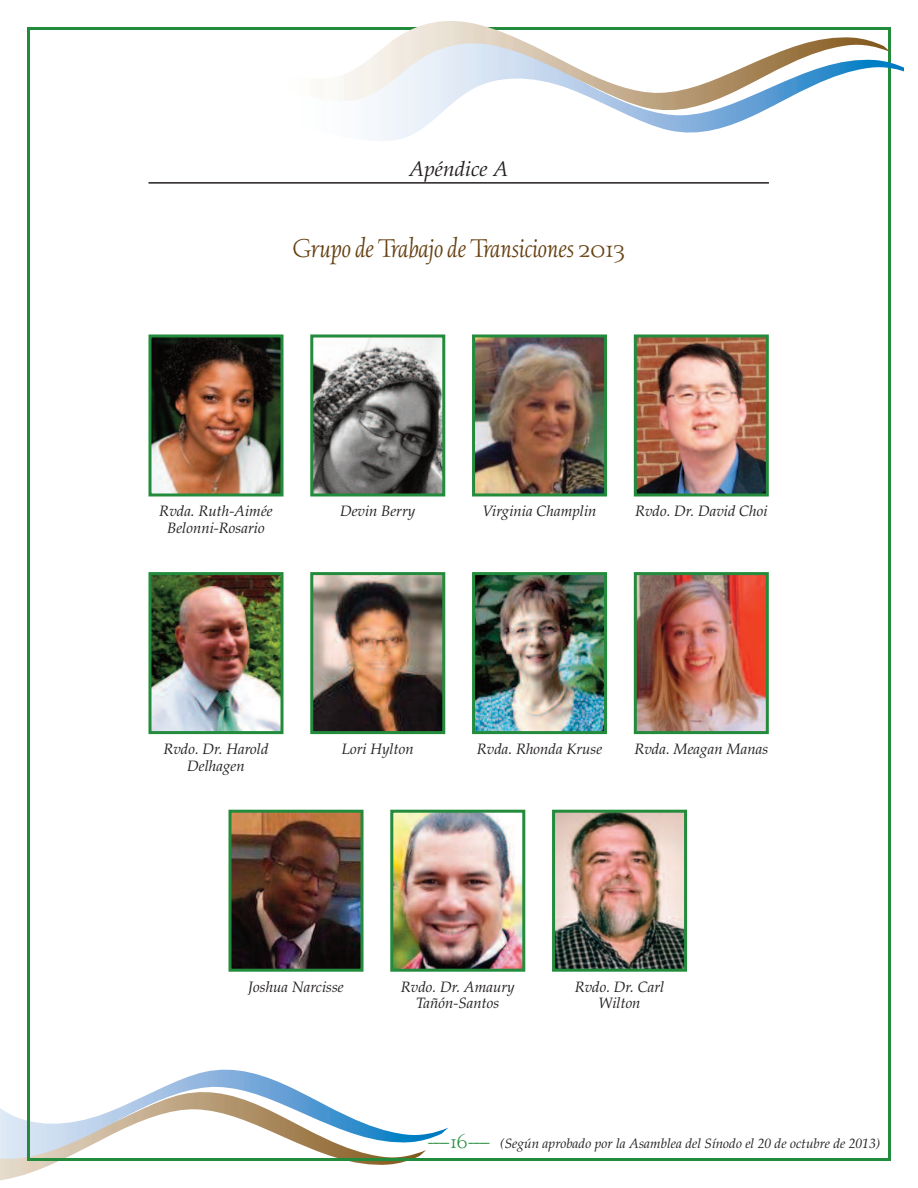
<style>
.page{position:relative;width:918px;height:1188px;background:#fff}
.page>*{position:absolute;margin:0;border:0;box-sizing:border-box;transform-origin:0 0}
.t1{font:27px "Aquinas Plain";color:#653f0f}
.t2{font:italic 21px "Palatino";color:#231f20}
.t3{font:italic 15px/16.5px "Palatino";color:#231f20;text-align:center}
.t4{font:italic 13.5px "Palatino";color:#231f20}
.s1{font-family:"Aquinas Plain";font-style:normal;font-size:21px;color:#238b3c}
</style>
<div class="page">
<img style="left:0;top:1159px;width:407px;height:22px">
<img style="left:0;top:1069px;width:448px;height:90px">
<img style="left:246px;top:21px;width:645px;height:22px">
<img style="left:339px;top:43px;width:565px;height:103px">
<hr style="left:148px;top:182px;width:621px;height:2px;background:#231f20">
<img style="left:152px;top:338px;width:128px;height:154px">
<div style="left:148px;top:334px;width:136px;height:162px;border:3px solid #238b3c"></div>
<img style="left:638px;top:338px;width:127px;height:154px">
<div style="left:634px;top:334px;width:135px;height:162px;border:3px solid #238b3c"></div>
<img style="left:314px;top:338px;width:127px;height:154px">
<div style="left:310px;top:334px;width:135px;height:162px;border:3px solid #238b3c"></div>
<img style="left:476px;top:338px;width:127px;height:154px">
<div style="left:472px;top:334px;width:135px;height:162px;border:3px solid #238b3c"></div>
<img style="left:152px;top:576px;width:128px;height:154px">
<div style="left:148px;top:572px;width:136px;height:162px;border:3px solid #238b3c"></div>
<img style="left:638px;top:576px;width:127px;height:154px">
<div style="left:634px;top:572px;width:135px;height:162px;border:3px solid #238b3c"></div>
<img style="left:314px;top:576px;width:127px;height:154px">
<div style="left:310px;top:572px;width:135px;height:162px;border:3px solid #238b3c"></div>
<img style="left:476px;top:576px;width:127px;height:154px">
<div style="left:472px;top:572px;width:135px;height:162px;border:3px solid #238b3c"></div>
<img style="left:233px;top:814px;width:127px;height:154px">
<div style="left:229px;top:810px;width:135px;height:162px;border:3px solid #238b3c"></div>
<img style="left:394px;top:814px;width:127px;height:154px">
<div style="left:390px;top:810px;width:135px;height:162px;border:3px solid #238b3c"></div>
<img style="left:556px;top:814px;width:127px;height:154px">
<div style="left:552px;top:810px;width:135px;height:162px;border:3px solid #238b3c"></div>
<h2 class="t2" style="left:409px;top:161px;width:100px">Apéndice A</h2>
<h1 class="t1" style="left:293px;top:240px;width:333px">GrupodeTrabajodeTransiciones 2013</h1>
<p class="t3" style="left:159px;top:505px;width:115px">Rvda. Ruth-Aimée<br>Belonni-Rosario</p>
<p class="t3" style="left:340px;top:505px;width:77px">Devin Berry</p>
<p class="t3" style="left:483px;top:505px;width:116px">Virginia Champlin</p>
<p class="t3" style="left:635px;top:505px;width:134px">Rvdo. Dr. David Choi</p>
<p class="t3" style="left:163px;top:742px;width:107px">Rvdo. Dr. Harold<br>Delhagen</p>
<p class="t3" style="left:342px;top:742px;width:74px">Lori Hylton</p>
<p class="t3" style="left:477px;top:742px;width:127px">Rvda. Rhonda Kruse</p>
<p class="t3" style="left:634px;top:742px;width:135px">Rvda. Meagan Manas</p>
<p class="t3" style="left:248px;top:980px;width:97px">Joshua Narcisse</p>
<p class="t3" style="left:401px;top:980px;width:115px">Rvdo. Dr. Amaury<br>Tañón-Santos</p>
<p class="t3" style="left:575px;top:980px;width:91px">Rvdo. Dr. Carl<br>Wilton</p>
<p class="t4" style="left:427px;top:1138px;width:455px"><span class="s1">—16—</span> (Según aprobado por la Asamblea del Sínodo el 20 de octubre de 2013)</p>
</div>
